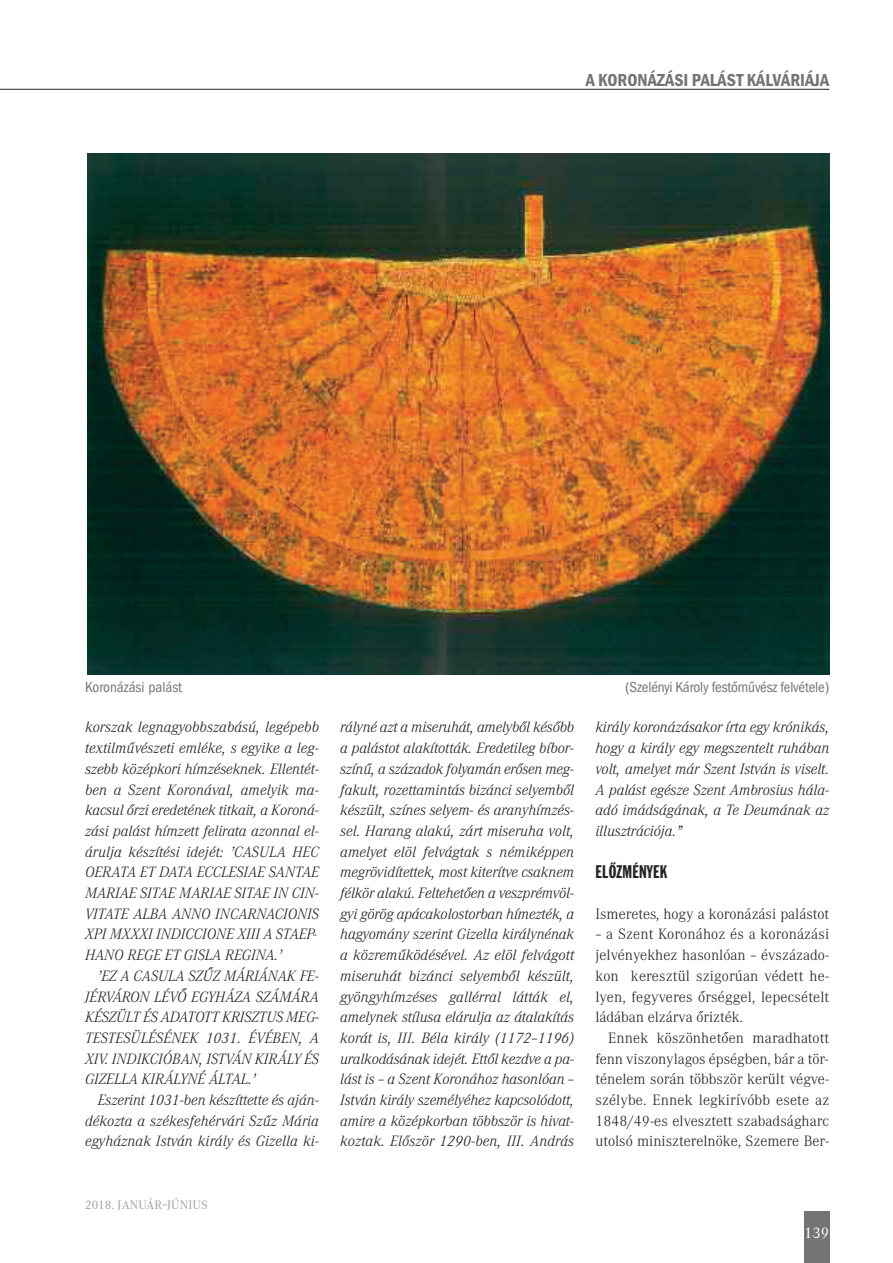
<style>
.page{position:relative;width:893px;height:1263px;background:#fff}
.page>*{position:absolute;margin:0;border:0;box-sizing:border-box;transform-origin:0 0}
.t1{font:600 condensed 18px "Franklin Gothic";color:#757475}
.t2{font:18px "Franklin Gothic CE Extra Cond";letter-spacing:.015em;color:#252324}
.t3{font:condensed 15px "ITC Franklin Gothic Std";letter-spacing:-.01em;color:#757475}
.t4{font:15px "Corporate A";color:#fff}
.t5{font:italic 300 14.7px/20.7px "Corporate A";color:#252324;text-align:justify}
.t6{font:300 14.7px/20.7px "Corporate A";color:#252324;text-align:justify}
.t7{font:12px "Corporate A";letter-spacing:.01em;color:#a1a09f}
</style>
<div class="page">
<div style="left:804px;top:1212px;width:25px;height:51px;background:#757475"></div>
<hr style="left:0;top:89px;width:829px;height:1px;background:#252324">
<img style="left:87px;top:153px;width:742px;height:522px">
<p class="t1" style="left:586px;top:69px;width:245px">A KORONÁZÁSI PALÁST KÁLVÁRIÁJA</p>
<p class="t3" style="left:85px;top:678px;width:99px">Koronázási palást</p>
<p class="t3" style="left:625px;top:678px;width:206px">(Szelényi Károly festőművész felvétele)</p>
<p class="t5" style="left:85px;top:718px;width:235px;text-align:left">korszak legnagyobbszabású, legépebb textilművészeti emléke, s egyike a leg&shy;szebb középkori hímzéseknek. Ellentét&shy;ben a Szent Koronával, amelyik ma&shy;kacsul őrzi eredetének titkait, a Koroná&shy;zási palást hímzett felirata azonnal el&shy;árulja készítési idejét: ’CASULA HEC OERATA ET DATA ECCLESIAE SANTAE MARIAE SITAE MARIAE SITAE IN CIN-VITATE ALBA ANNO INCARNACIONIS XPI MXXXI INDICCIONE XIII A STAEP-HANO REGE ET GISLA REGINA.’</p>
<p class="t5" style="left:85px;top:967px;width:235px;text-indent:13px">’EZ A CASULA SZŰZ MÁRIÁNAK FE-JÉRVÁRON LÉVŐ EGYHÁZA SZÁMÁRA KÉSZÜLT ÉS ADATOTT KRISZTUS MEG-TESTESÜLÉSÉNEK 1031. ÉVÉBEN, A XIV. INDIKCIÓBAN, ISTVÁN KIRÁLY ÉS GIZELLA KIRÁLYNÉ ÁLTAL.’</p>
<p class="t5" style="left:85px;top:1091px;width:235px;text-indent:13px">Eszerint 1031-ben készíttette és aján&shy;dékozta a székesfehérvári Szűz Mária egyháznak István király és Gizella ki-</p>
<p class="t5" style="left:340px;top:718px;width:235px">rályné azt a miseruhát, amelyből később a palástot alakították. Eredetileg bíbor&shy;színű, a századok folyamán erősen meg&shy;fakult, rozettamintás bizánci selyemből készült, színes selyem- és aranyhímzés&shy;sel. Harang alakú, zárt miseruha volt, amelyet elöl felvágtak s némiképpen megrövidítettek, most kiterítve csaknem félkör alakú. Feltehetően a veszprémvöl&shy;gyi görög apácakolostorban hímezték, a hagyomány szerint Gizella királynénak a közreműködésével. Az elöl felvágott miseruhát bizánci selyemből készült, gyöngyhímzéses gallérral látták el, amelynek stílusa elárulja az átalakítás korát is, III. Béla király (1172–1196) uralkodásának idejét. Ettől kezdve a pa&shy;lást is – a Szent Koronához hasonlóan – István király személyéhez kapcsolódott, amire a középkorban többször is hivat&shy;koztak. Először 1290-ben, III. András</p>
<p class="t5" style="left:595px;top:718px;width:235px">király koronázásakor írta egy krónikás, hogy a király egy megszentelt ruhában volt, amelyet már Szent István is viselt.<br>A palást egésze Szent Ambrosius hála&shy;adó imádságának, a Te Deumának az illusztrációja.”</p>
<p class="t2" style="left:595px;top:865px;width:73px">ELŐZMÉNYEK</p>
<p class="t6" style="left:595px;top:904px;width:235px">Ismeretes, hogy a koronázási palástot</p>
<p class="t6" style="left:595px;top:925px;width:235px">– a Szent Koronához és a koronázási jelvényekhez hasonlóan – évszázado&shy;kon keresztül szigorúan védett he&shy;lyen, fegyveres őrséggel, lepecsételt ládában elzárva őrizték.</p>
<p class="t6" style="left:595px;top:1029px;width:235px;text-indent:13px">Ennek köszönhetően maradhatott fenn viszonylagos épségben, bár a tör&shy;ténelem során többször került végve&shy;szélybe. Ennek legkirívóbb esete az 1848/49-es elvesztett szabadságharc utolsó miniszterelnöke, Szemere Ber-</p>
<p class="t7" style="left:85px;top:1198px;width:124px">2018. JANUÁR–JÚNIUS</p>
<p class="t4" style="left:804px;top:1225px;width:26px">139</p>
</div>
